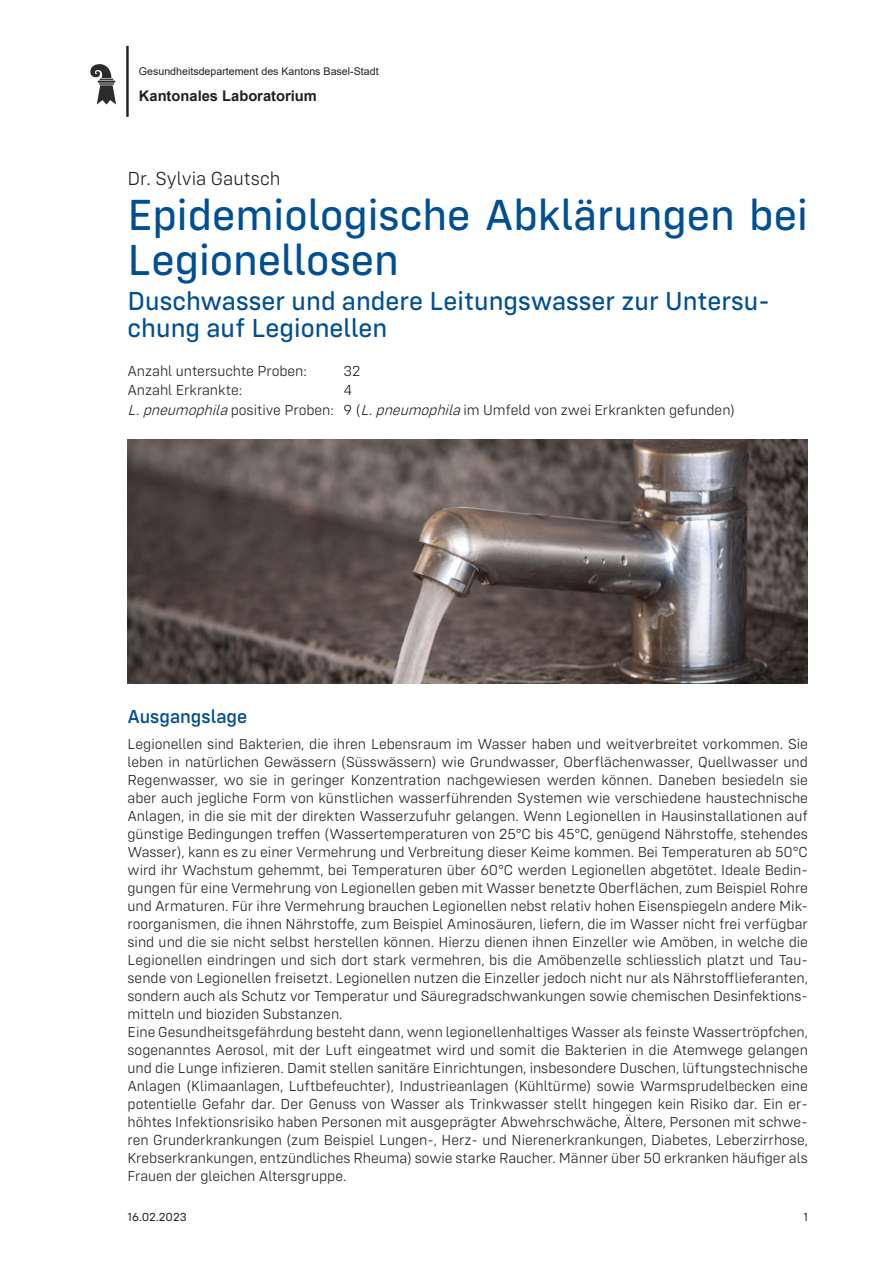
<style>
.page{position:relative;width:893px;height:1263px;background:#fff}
.page>*{position:absolute;margin:0;border:0;box-sizing:border-box;transform-origin:0 0}
.t1{font:45px/45px "Config Rounded Text";color:#004f92}
.Untertitel{font:27px/27px "Config Rounded Text";color:#004f92}
.t2{font:300 19.5px "Config Rounded";color:#231f20}
.Zwischentitel{font:500 19.5px "Config Rounded";color:#004f92}
.Lauftext{font:300 15px/18px "Config Rounded";color:#231f20;text-align:justify}
.Proben{font:300 15px "Config Rounded";color:#231f20}
.t3{font:700 14.7px "Arial";color:#231f20}
.t4{font:12px "Config Rounded";color:#231f20}
.t5{font:10.65px "Arial";color:#231f20}
.s1{font-style:italic}
</style>
<div class="page">
<svg style="left:90px;top:64px;width:26px;height:40px"></svg>
<hr style="left:126px;top:46px;width:3px;height:71px;background:#231f20">
<img style="left:128px;top:439px;width:680px;height:245px">
<p class="t5" style="left:139px;top:64px;width:241px">Gesundheitsdepartement des Kantons Basel-Stadt</p>
<p class="t3" style="left:139px;top:86px;width:180px">Kantonales Laboratorium</p>
<p class="t2" style="left:128px;top:167px;width:154px">Dr. Sylvia Gautsch</p>
<p class="t1" style="left:128px;top:192px;width:682px">Epidemiologische Abklärungen bei<br>Legionellosen</p>
<p class="Untertitel" style="left:128px;top:287px;width:644px">Duschwasser und andere Leitungswasser zur Untersu&shy;chung auf Legionellen</p>
<p class="Proben" style="left:128px;top:362px;width:181px">Anzahl untersuchte Proben:</p>
<p class="Proben" style="left:344px;top:362px;width:18px">32</p>
<p class="Proben" style="left:128px;top:382px;width:116px">Anzahl Erkrankte:</p>
<p class="Proben" style="left:344px;top:382px;width:10px">4</p>
<p class="Proben" style="left:128px;top:401px;width:609px"><span class="s1">L.pneumophila</span>positive Proben: 9 (<span class="s1">L.pneumophila</span>im Umfeld von zwei Erkrankten gefunden)</p>
<p class="Zwischentitel" style="left:128px;top:705px;width:121px">Ausgangslage</p>
<p class="Lauftext" style="left:128px;top:735px;width:682px">Legionellen sind Bakterien, die ihren Lebensraum im Wasser haben und weitverbreitet vorkommen. Sie leben in natürlichen Gewässern (Süsswässern) wie Grundwasser, Oberflächenwasser, Quellwasser und Regenwasser, wo sie in geringer Konzentration nachgewiesen werden können. Daneben besiedeln sie aber auch jegliche Form von künstlichen wasserführenden Systemen wie verschiedene haustechnische Anlagen, in die sie mit der direkten Wasserzufuhr gelangen. Wenn Legionellen in Hausinstallationen auf günstige Bedingungen treffen (Wassertemperaturen von 25°C bis 45°C, genügend Nährstoffe, stehendes Wasser), kann es zu einer Vermehrung und Verbreitung dieser Keime kommen. Bei Temperaturen ab 50°C wird ihr Wachstum gehemmt, bei Temperaturen über 60°C werden Legionellen abgetötet. Ideale Bedin&shy;gungen für eine Vermehrung von Legionellen geben mit Wasser benetzte Oberflächen, zum Beispiel Rohre und Armaturen. Für ihre Vermehrung brauchen Legionellen nebst relativ hohen Eisenspiegeln andere Mik&shy;roorganismen, die ihnen Nährstoffe, zum Beispiel Aminosäuren, liefern, die im Wasser nicht frei verfügbar sind und die sie nicht selbst herstellen können. Hierzu dienen ihnen Einzeller wie Amöben, in welche die Legionellen eindringen und sich dort stark vermehren, bis die Amöbenzelle schliesslich platzt und Tau&shy;sende von Legionellen freisetzt. Legionellen nutzen die Einzeller jedoch nicht nur als Nährstofflieferanten, sondern auch als Schutz vor Temperatur und Säuregradschwankungen sowie chemischen Desinfektions&shy;mitteln und bioziden Substanzen.</p>
<p class="Lauftext" style="left:128px;top:1023px;width:682px">Eine Gesundheitsgefährdung besteht dann, wenn legionellenhaltiges Wasser als feinste Wassertröpfchen, sogenanntes Aerosol, mit der Luft eingeatmet wird und somit die Bakterien in die Atemwege gelangen und die Lunge infizieren. Damit stellen sanitäre Einrichtungen, insbesondere Duschen, lüftungstechnische Anlagen (Klimaanlagen, Luftbefeuchter), Industrieanlagen (Kühltürme) sowie Warmsprudelbecken eine potentielle Gefahr dar. Der Genuss von Wasser als Trinkwasser stellt hingegen kein Risiko dar. Ein er&shy;höhtes Infektionsrisiko haben Personen mit ausgeprägter Abwehrschwäche, Ältere, Personen mit schwe&shy;ren Grunderkrankungen (zum Beispiel Lungen-, Herz- und Nierenerkrankungen, Diabetes, Leberzirrhose, Krebserkrankungen, entzündliches Rheuma) sowie starke Raucher. Männer über 50 erkranken häufiger als Frauen der gleichen Altersgruppe.</p>
<p class="t4" style="left:128px;top:1210px;width:61px">16.02.2023</p>
<p class="t4" style="left:803px;top:1210px;width:6px">1</p>
</div>
